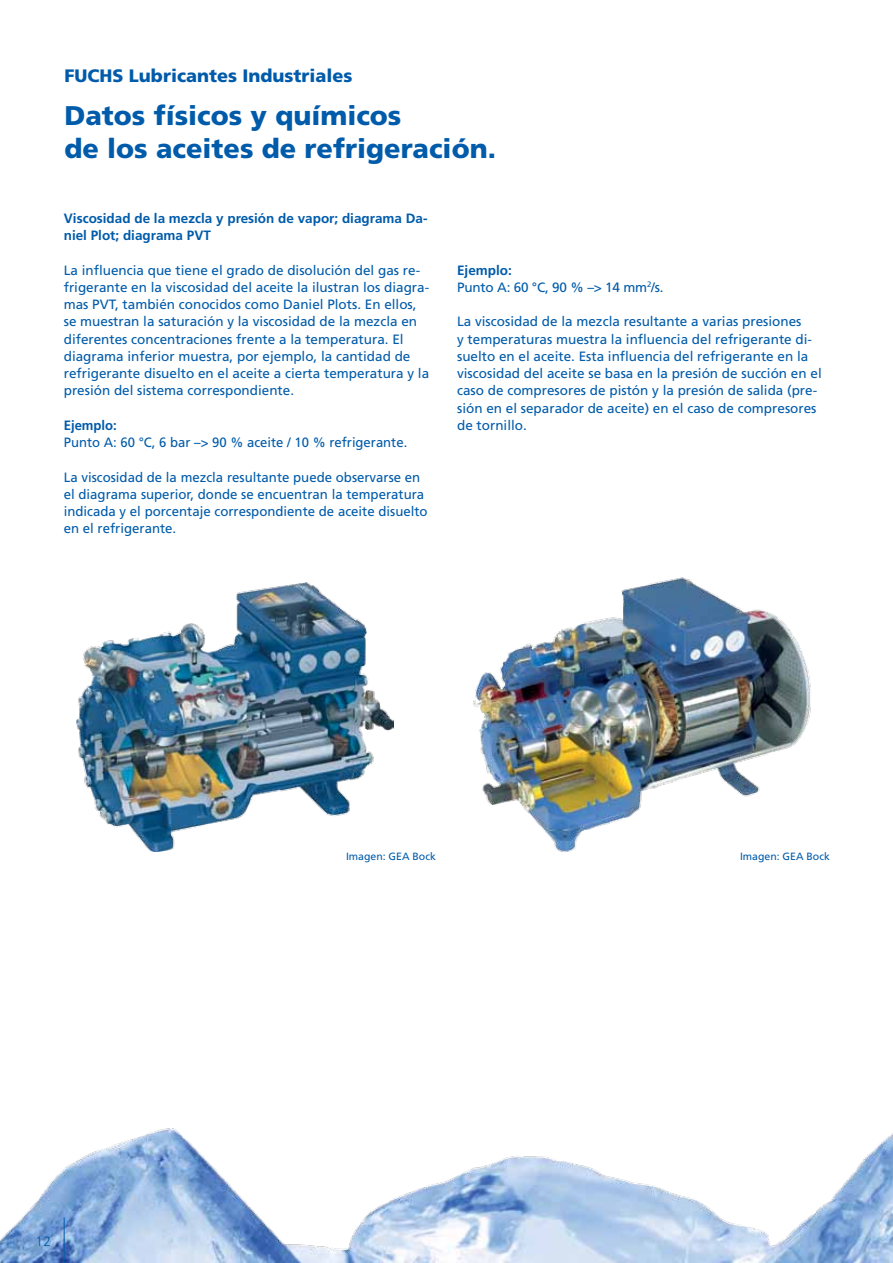
<style>
.page{position:relative;width:893px;height:1263px;background:#fff}
.page>*{position:absolute;margin:0;border:0;box-sizing:border-box;transform-origin:0 0}
.t1{font:900 27px/33px "Frutiger LT Std";color:#005baa}
.t2{font:900 18px "Frutiger LT Std";color:#005baa}
.t3{font:13.5px/17.2px "Frutiger LT Std";color:#005baa}
.t4{font:700 13.5px/17.2px "Frutiger LT Std";color:#005baa}
.t5{font:300 13.5px "Frutiger LT Std";color:#005baa}
.t6{font:10.5px "Frutiger LT Std";color:#005baa}
.s1{font-weight:700}
</style>
<div class="page">
<img style="left:76px;top:582px;width:317px;height:270px">
<img style="left:473px;top:577px;width:338px;height:275px">
<img style="left:0;top:1128px;width:893px;height:135px">
<hr style="left:64px;top:1217px;width:1px;height:46px;background:#005baa">
<h2 class="t2" style="left:64px;top:64px;width:290px">FUCHS Lubricantes Industriales</h2>
<h1 class="t1" style="left:64px;top:99px;width:433px">Datos físicos y químicos<br>de los aceites de refrigeración.</h1>
<p class="t4" style="left:64px;top:209px;width:365px">Viscosidad de la mezcla y presión de vapor; diagrama Da&shy;niel Plot; diagrama PVT</p>
<p class="t3" style="left:64px;top:261px;width:367px">La influencia que tiene el grado de disolución del gas re&shy;frigerante en la viscosidad del aceite la ilustran los diagra&shy;mas PVT, también conocidos como Daniel Plots. En ellos, se muestran la saturación y la viscosidad de la mezcla en diferentes concentraciones frente a la temperatura. El diagrama inferior muestra, por ejemplo, la cantidad de refrigerante disuelto en el aceite a cierta temperatura y la presión del sistema correspondiente.</p>
<p class="t4" style="left:64px;top:416px;width:55px">Ejemplo:</p>
<p class="t3" style="left:64px;top:434px;width:345px">Punto A: 60 °C, 6 bar –&gt; 90 % aceite / 10 % refrigerante.</p>
<p class="t3" style="left:64px;top:468px;width:365px">La viscosidad de la mezcla resultante puede observarse en el diagrama superior, donde se encuentran la temperatura indicada y el porcentaje correspondiente de aceite disuelto en el refrigerante.</p>
<p class="t3" style="left:457px;top:261px;width:208px"><span class="s1">Ejemplo:<br></span>Punto A: 60 °C, 90 % –&gt; 14 mm<sup>2</sup>/s.</p>
<p class="t3" style="left:457px;top:313px;width:366px">La viscosidad de la mezcla resultante a varias presiones<br>y temperaturas muestra la influencia del refrigerante di&shy;suelto en el aceite. Esta influencia del refrigerante en la viscosidad del aceite se basa en la presión de succión en el caso de compresores de pistón y la presión de salida (pre&shy;sión en el separador de aceite) en el caso de compresores de tornillo.</p>
<p class="t6" style="left:346px;top:850px;width:91px">Imagen: GEA Bock</p>
<p class="t6" style="left:740px;top:850px;width:91px">Imagen: GEA Bock</p>
<p class="t5" style="left:36px;top:1234px;width:17px">12</p>
</div>
